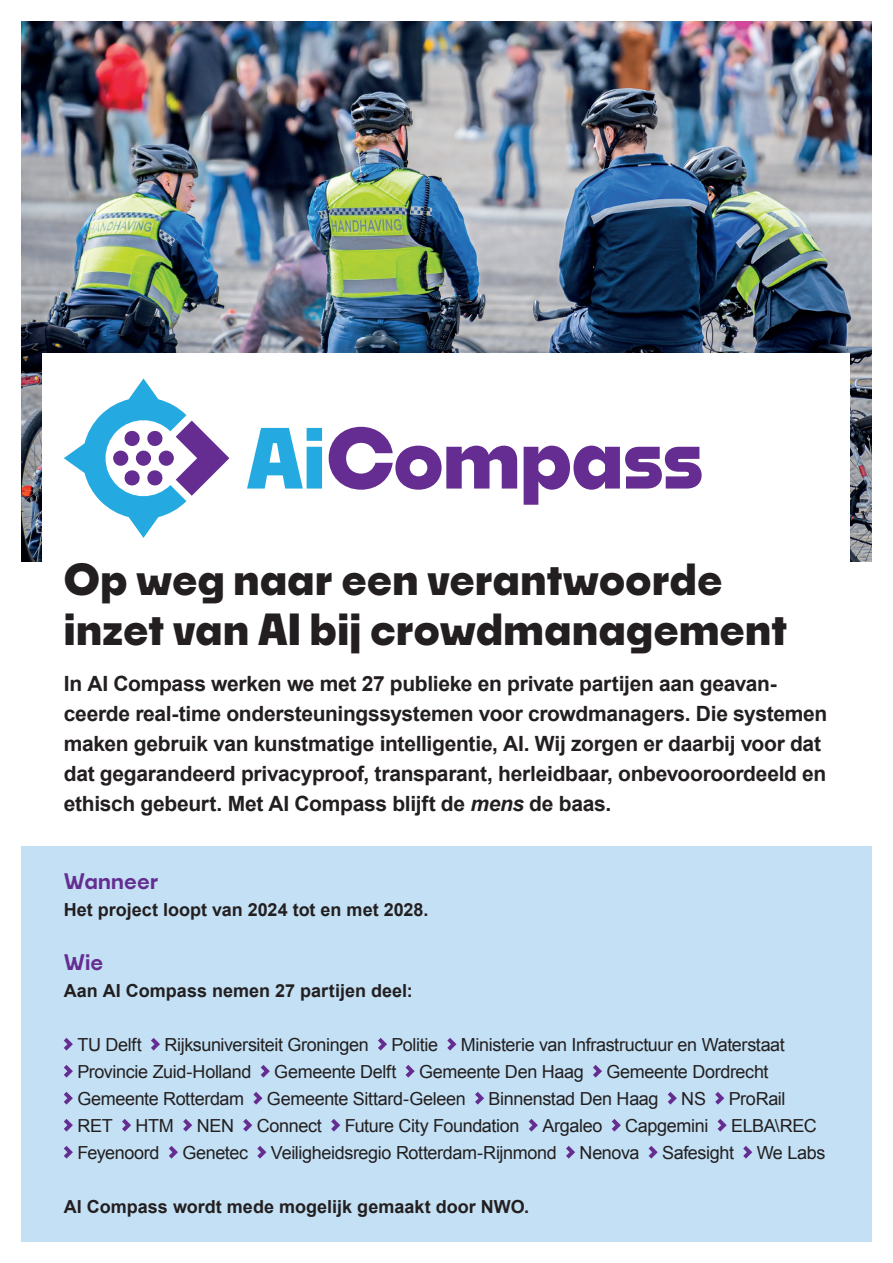
<style>
.page{position:relative;width:893px;height:1263px;background:#fff}
.page>*{position:absolute;margin:0;border:0;box-sizing:border-box;transform-origin:0 0}
.t1{font:700 42px/50.4px "Noka";letter-spacing:.005em;color:#231f20}
.t2{font:700 21px/30px "Arial";letter-spacing:-.015em;color:#231f20}
.t3{font:600 21px "Noka";letter-spacing:.01em;color:#652d91}
.t4{font:18px "Arial";letter-spacing:-.02em;color:#231f20}
.t5{font:700 18px "Arial";color:#231f20}
.s1{font-style:italic}
</style>
<div class="page">
<div style="left:21px;top:846px;width:851px;height:396px;background:#c3e0f4"></div>
<img style="left:21px;top:21px;width:851px;height:540px">
<div style="left:43px;top:353px;width:807px;height:310px;background:#fff"></div>
<svg style="left:64px;top:1038px;width:9px;height:12px"></svg>
<svg style="left:151px;top:1038px;width:9px;height:12px"></svg>
<svg style="left:378px;top:1038px;width:9px;height:12px"></svg>
<svg style="left:447px;top:1038px;width:9px;height:12px"></svg>
<svg style="left:64px;top:1065px;width:9px;height:12px"></svg>
<svg style="left:261px;top:1065px;width:9px;height:12px"></svg>
<svg style="left:406px;top:1065px;width:9px;height:12px"></svg>
<svg style="left:593px;top:1065px;width:9px;height:12px"></svg>
<svg style="left:64px;top:1092px;width:9px;height:12px"></svg>
<svg style="left:253px;top:1092px;width:9px;height:12px"></svg>
<svg style="left:475px;top:1092px;width:9px;height:12px"></svg>
<svg style="left:668px;top:1092px;width:9px;height:12px"></svg>
<svg style="left:715px;top:1092px;width:9px;height:12px"></svg>
<svg style="left:64px;top:1119px;width:9px;height:12px"></svg>
<svg style="left:122px;top:1119px;width:9px;height:12px"></svg>
<svg style="left:183px;top:1119px;width:9px;height:12px"></svg>
<svg style="left:243px;top:1119px;width:9px;height:12px"></svg>
<svg style="left:331px;top:1119px;width:9px;height:12px"></svg>
<svg style="left:529px;top:1119px;width:9px;height:12px"></svg>
<svg style="left:612px;top:1119px;width:9px;height:12px"></svg>
<svg style="left:718px;top:1119px;width:9px;height:12px"></svg>
<svg style="left:64px;top:1146px;width:9px;height:12px"></svg>
<svg style="left:169px;top:1146px;width:9px;height:12px"></svg>
<svg style="left:257px;top:1146px;width:9px;height:12px"></svg>
<svg style="left:566px;top:1146px;width:9px;height:12px"></svg>
<svg style="left:649px;top:1146px;width:9px;height:12px"></svg>
<svg style="left:743px;top:1146px;width:9px;height:12px"></svg>
<svg style="left:64px;top:378px;width:165px;height:160px"></svg>
<svg style="left:247px;top:428px;width:75px;height:60px"></svg>
<svg style="left:329px;top:427px;width:188px;height:63px"></svg>
<svg style="left:524px;top:446px;width:178px;height:59px"></svg>
<h1 class="t1" style="left:64px;top:553px;width:725px">Op weg naar een verantwoorde inzet van AI bij crowdmanagement</h1>
<p class="t2" style="left:64px;top:670px;width:765px">In AI Compass werken we met 27 publieke en private partijen aan geavan&shy;ceerde real-time ondersteuningssystemen voor crowdmanagers. Die systemen maken gebruik van kunstmatige intelligentie, AI. Wij zorgen er daarbij voor dat dat gegarandeerd privacyproof, transparant, herleidbaar, onbevooroordeeld en ethisch gebeurt. Met AI Compass blijft de <span class="s1">mens</span> de baas.</p>
<p class="t3" style="left:64px;top:867px;width:96px">Wanneer</p>
<p class="t5" style="left:64px;top:897px;width:366px">Het project loopt van 2024 tot en met 2028.</p>
<p class="t3" style="left:64px;top:948px;width:41px">Wie</p>
<p class="t5" style="left:64px;top:978px;width:351px">Aan AI Compass nemen 27 partijen deel:</p>
<p class="t4" style="left:77px;top:1032px;width:66px">TU Delft</p>
<p class="t4" style="left:164px;top:1032px;width:206px">Rijksuniversiteit Groningen</p>
<p class="t4" style="left:391px;top:1032px;width:48px">Politie</p>
<p class="t4" style="left:461px;top:1032px;width:325px">Ministerie van Infrastructuur en Waterstaat</p>
<p class="t4" style="left:77px;top:1059px;width:176px">Provincie Zuid-Holland</p>
<p class="t4" style="left:274px;top:1059px;width:124px">Gemeente Delft</p>
<p class="t4" style="left:419px;top:1059px;width:166px">Gemeente Den Haag</p>
<p class="t4" style="left:606px;top:1059px;width:164px">Gemeente Dordrecht</p>
<p class="t4" style="left:77px;top:1086px;width:168px">Gemeente Rotterdam</p>
<p class="t4" style="left:267px;top:1086px;width:200px">Gemeente Sittard-Geleen</p>
<p class="t4" style="left:489px;top:1086px;width:171px">Binnenstad Den Haag</p>
<p class="t4" style="left:681px;top:1086px;width:26px">NS</p>
<p class="t4" style="left:729px;top:1086px;width:58px">ProRail</p>
<p class="t4" style="left:77px;top:1113px;width:37px">RET</p>
<p class="t4" style="left:136px;top:1113px;width:40px">HTM</p>
<p class="t4" style="left:197px;top:1113px;width:39px">NEN</p>
<p class="t4" style="left:257px;top:1113px;width:67px">Connect</p>
<p class="t4" style="left:345px;top:1113px;width:176px">Future City Foundation</p>
<p class="t4" style="left:542px;top:1113px;width:62px">Argaleo</p>
<p class="t4" style="left:625px;top:1113px;width:85px">Capgemini</p>
<p class="t4" style="left:731px;top:1113px;width:87px">ELBA\REC</p>
<p class="t4" style="left:77px;top:1140px;width:84px">Feyenoord</p>
<p class="t4" style="left:182px;top:1140px;width:67px">Genetec</p>
<p class="t4" style="left:271px;top:1140px;width:287px">Veiligheidsregio Rotterdam-Rijnmond</p>
<p class="t4" style="left:580px;top:1140px;width:61px">Nenova</p>
<p class="t4" style="left:662px;top:1140px;width:73px">Safesight</p>
<p class="t4" style="left:757px;top:1140px;width:70px">We Labs</p>
<p class="t5" style="left:64px;top:1194px;width:467px">AI Compass wordt mede mogelijk gemaakt door NWO.</p>
</div>
